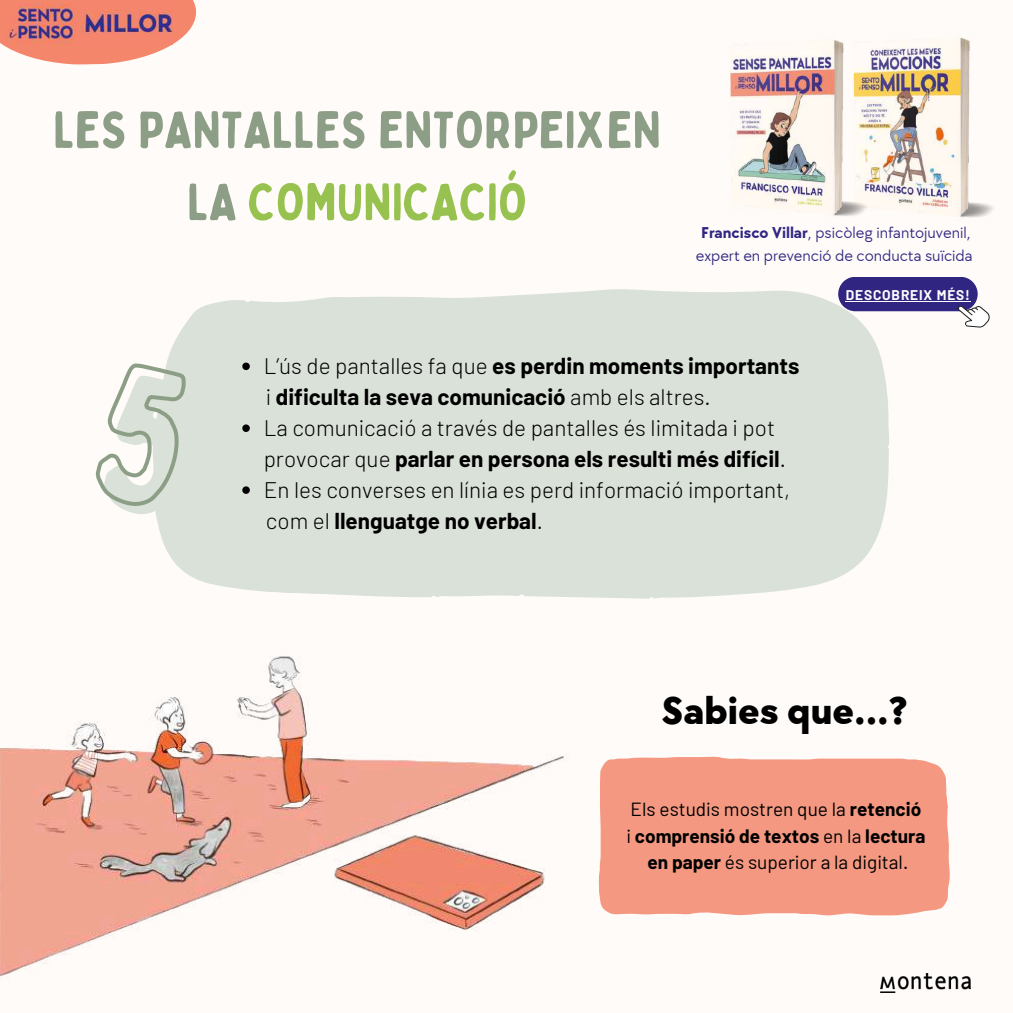
<style>
.page{position:relative;width:1013px;height:1013px;background:#fff}
.page>*{position:absolute;margin:0;border:0;box-sizing:border-box;transform-origin:0 0}
.t1{font:52px/72.2px "Bobby Jones Soft";color:#8c9f86;text-align:center}
.t2{font:800 40px "TT Chocolates";color:#000}
.t3{font:300 22.5px/31px "Barlow";color:#000}
.t4{font:700 22.5px "Barlow";color:#000}
.t5{font:19px/26.2px "Barlow";color:#000;text-align:center}
.t6{font:16.25px/22.5px "TT Chocolates";color:#302682;text-align:center}
.t7{font:700 13.75px "Barlow";letter-spacing:.06em;color:#fefefe}
.s1{color:#98c24f}
.s2{font-weight:700}
.s3{font-weight:300}
</style>
<div class="page">
<div style="left:0;top:0;width:1012px;height:1012px;background:#fffbf8"></div>
<div style="left:157px;top:289px;width:732px;height:310px;background:#dae1d8"></div>
<img style="left:0;top:656px;width:564px;height:321px">
<div style="left:598px;top:756px;width:352px;height:159px;background:#f49881"></div>
<img style="left:880px;top:973px;width:90px;height:19px">
<img style="left:944px;top:37px;width:50px;height:181px">
<img style="left:730px;top:40px;width:214px;height:176px">
<svg style="left:0;top:0;width:196px;height:65px"></svg>
<img style="left:8px;top:4px;width:165px;height:40px">
<svg style="left:242px;top:362px;width:8px;height:8px"></svg>
<svg style="left:242px;top:424px;width:8px;height:8px"></svg>
<svg style="left:242px;top:486px;width:8px;height:8px"></svg>
<svg style="left:838px;top:277px;width:152px;height:57px"></svg>
<svg style="left:95px;top:357px;width:105px;height:164px"></svg>
<h1 class="t1" style="left:53px;top:95px;width:609px">LES PANTALLES ENTORPEIXEN<br>LA <span class="s1">COMUNICACIÓ</span></h1>
<p class="t6" style="left:695px;top:222px;width:278px"><span class="s2">Francisco Villar</span>, psicòleg infantojuvenil, expert en prevenció de conducta suïcida</p>
<p class="t7" style="left:845px;top:286px;width:126px">DESCOBREIX MÉS!</p>
<p class="t3" style="left:264px;top:349px;width:537px">L’ús de pantalles fa que <span class="s2">es perdin moments importants </span>i <span class="s2">dificulta la seva comunicació</span> amb els altres.<br>La comunicació a través de pantalles és limitada i pot provocar que <span class="s2">parlar en persona els resulti més difícil</span>.<br>En les converses en línia es perd informació important,</p>
<p class="t4" style="left:266px;top:506px;width:278px"><span class="s3">com el</span> llenguatge no verbal<span class="s3">.</span></p>
<h2 class="t2" style="left:661px;top:688px;width:247px">Sabies que...?</h2>
<p class="t5" style="left:626px;top:795px;width:300px">Els estudis mostren que la <span class="s2">retenció </span>i <span class="s2">comprensió de textos</span> en la <span class="s2">lectura en paper</span> és superior a la digital.</p>
</div>
